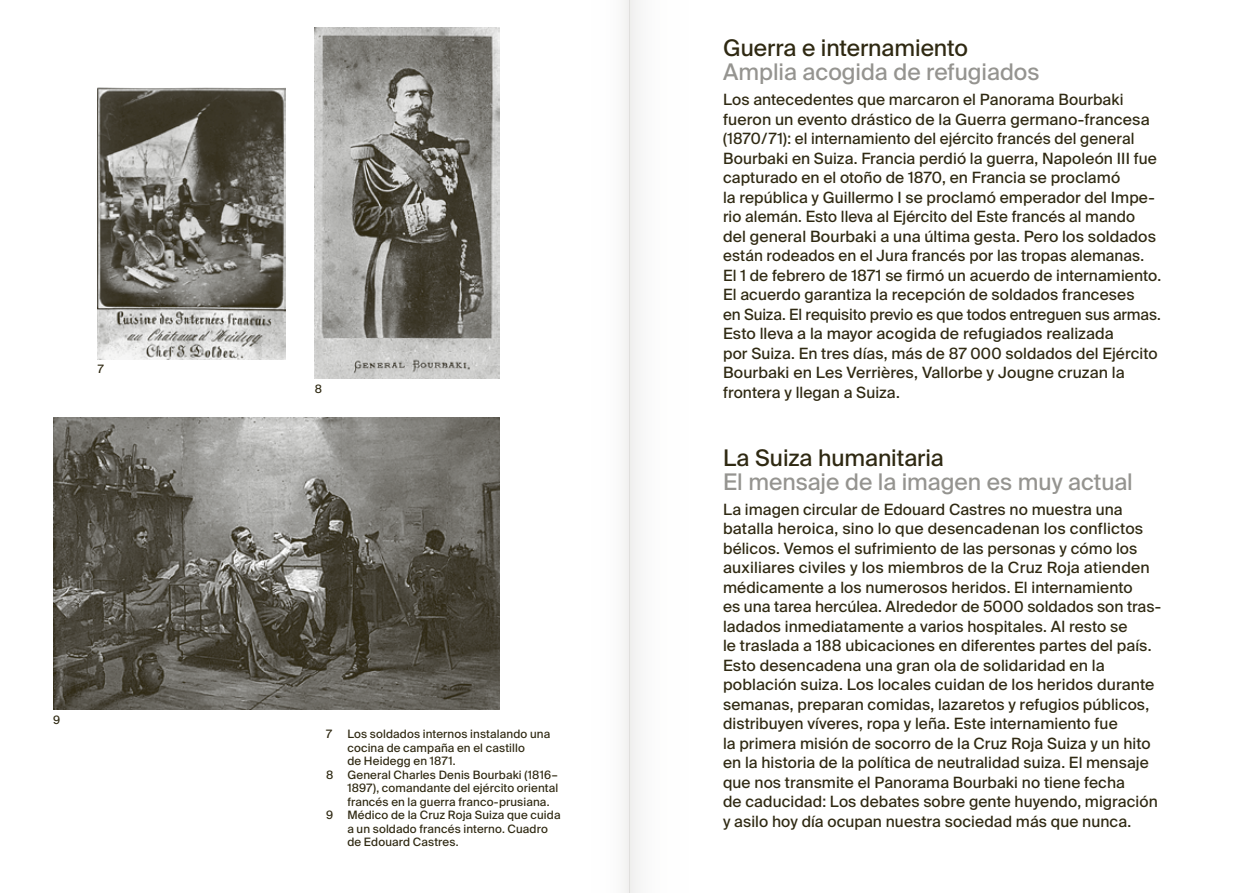
<style>
.page{position:relative;width:1259px;height:893px;background:#fff}
.page>*{position:absolute;margin:0;border:0;box-sizing:border-box;transform-origin:0 0}
.t1{font:22.8px "Suisse Intl";color:#959490}
.t2{font:22.8px "Suisse Intl";color:#2f2912}
.t3{font:15.6px/19.5px "Suisse Intl";letter-spacing:.005em;color:#2f2912}
.t4{font:11.55px "Suisse Intl";letter-spacing:.015em;color:#2f2912}
</style>
<div class="page">
<img style="left:315px;top:28px;width:185px;height:351px">
<img style="left:98px;top:88px;width:187px;height:271px">
<img style="left:53px;top:418px;width:447px;height:292px">
<p class="t4" style="left:98px;top:362px;width:7px">7</p>
<p class="t4" style="left:53px;top:713px;width:9px">9</p>
<p class="t4" style="left:315px;top:382px;width:9px">8</p>
<p class="t4" style="left:326px;top:727px;width:7px">7</p>
<p class="t4" style="left:347px;top:727px;width:204px">Los soldados internos instalando una</p>
<p class="t4" style="left:347px;top:741px;width:179px">cocina de campaña en el castillo</p>
<p class="t4" style="left:347px;top:754px;width:110px">de Heidegg en 1871.</p>
<p class="t4" style="left:326px;top:768px;width:233px">8 General Charles Denis Bourbaki (1816–</p>
<p class="t4" style="left:347px;top:781px;width:213px">1897), comandante del ejército oriental</p>
<p class="t4" style="left:347px;top:795px;width:204px">francés en la guerra franco-prusiana.</p>
<p class="t4" style="left:326px;top:808px;width:236px">9 Médico de la Cruz Roja Suiza que cuida</p>
<p class="t4" style="left:347px;top:822px;width:202px">a un soldado francés interno. Cuadro</p>
<p class="t4" style="left:347px;top:835px;width:113px">de Edouard Castres.</p>
<h1 class="t2" style="left:723px;top:35px;width:246px">Guerra e internamiento</h1>
<h1 class="t1" style="left:723px;top:59px;width:318px">Amplia acogida de refugiados</h1>
<p class="t3" style="left:723px;top:90px;width:439px">Los antecedentes que marcaron el Panorama Bourbaki fueron un evento drástico de la Guerra germano-francesa (1870/ 71): el internamiento del ejército francés del general Bourbaki en Suiza. Francia perdió la guerra, Napoleón III fue capturado en el otoño de 1870, en Francia se proclamó<br>la república y Guillermo I se proclamó emperador del Impe&shy;rio alemán. Esto lleva al Ejército del Este francés al mando del general Bourbaki a una última gesta. Pero los soldados están rodeados en el Jura francés por las tropas alemanas.<br>El 1 de febrero de 1871 se firmó un acuerdo de internamiento.<br>El acuerdo garantiza la recepción de soldados franceses<br>en Suiza. El requisito previo es que todos entreguen sus armas.<br>Esto lleva a la mayor acogida de refugiados realizada<br>por Suiza. En tres días, más de 87 000 soldados del Ejército Bourbaki en Les Verrières, Vallorbe y Jougne cruzan la frontera y llegan a Suiza.</p>
<h1 class="t2" style="left:723px;top:445px;width:222px">La Suiza humanitaria</h1>
<h1 class="t1" style="left:723px;top:469px;width:411px">El mensaje de la imagen es muy actual</h1>
<p class="t3" style="left:723px;top:500px;width:439px">La imagen circular de Edouard Castres no muestra una batalla heroica, sino lo que desencadenan los conflictos bélicos. Vemos el sufrimiento de las personas y cómo los auxiliares civiles y los miembros de la Cruz Roja atienden médicamente a los numerosos heridos. El internamiento<br>es una tarea hercúlea. Alrededor de 5000 soldados son tras&shy;ladados inmediatamente a varios hospitales. Al resto se<br>le traslada a 188 ubicaciones en diferentes partes del país.<br>Esto desencadena una gran ola de solidaridad en la población suiza. Los locales cuidan de los heridos durante semanas, preparan comidas, lazaretos y refugios públicos, distribuyen víveres, ropa y leña. Este internamiento fue<br>la primera misión de socorro de la Cruz Roja Suiza y un hito en la historia de la política de neutralidad suiza. El mensaje que nos transmite el Panorama Bourbaki no tiene fecha<br>de caducidad: Los debates sobre gente huyendo, migración y asilo hoy día ocupan nuestra sociedad más que nunca.</p>
</div>
